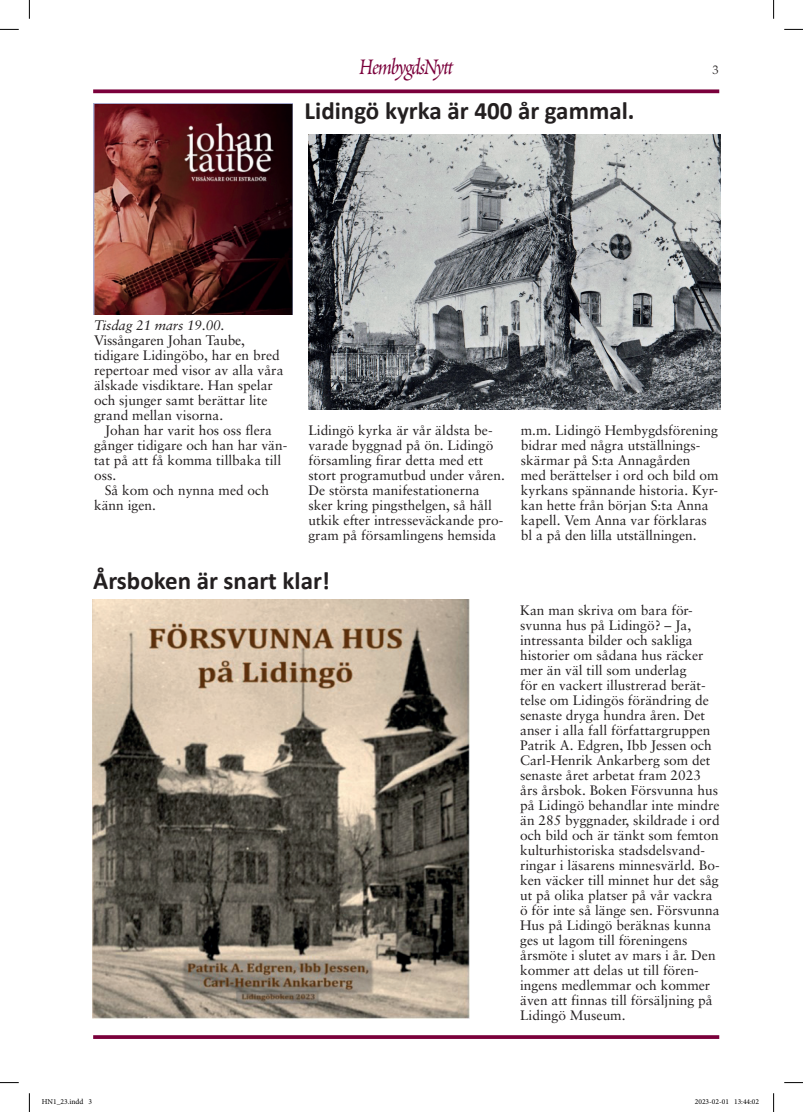
<style>
.page{position:relative;width:803px;height:1112px;background:#fff}
.page>*{position:absolute;margin:0;border:0;box-sizing:border-box;transform-origin:0 0}
.t1{font:700 25px "Calibri";color:#231f20}
.t2{font:24.88px "Poetica Chancery I";letter-spacing:-.04em;color:#7a003b}
.t3{font:13.75px/15px "Sabon";color:#231f20}
.t4{font:italic 13.75px "Sabon";letter-spacing:-.01em;color:#231f20}
.t5{font:300 12.5px "Palatino";color:#231f20}
.t6{font:7.5px "Minion Pro";color:#000}
.s1{font-size:28.62px}
</style>
<div class="page">
<svg style="left:93px;top:89px;width:626px;height:4px;background:#881c50"></svg>
<svg style="left:93px;top:1035px;width:626px;height:3px;background:#821047"></svg>
<img style="left:94px;top:104px;width:198px;height:210px">
<img style="left:93px;top:599px;width:377px;height:419px">
<img style="left:308px;top:134px;width:412px;height:275px">
<svg style="left:0;top:29px;width:19px;height:1px"></svg>
<svg style="left:784px;top:29px;width:19px;height:1px"></svg>
<svg style="left:0;top:1082px;width:19px;height:1px"></svg>
<svg style="left:784px;top:1082px;width:19px;height:1px"></svg>
<svg style="left:29px;top:0;width:1px;height:19px"></svg>
<svg style="left:29px;top:1093px;width:1px;height:18px"></svg>
<svg style="left:773px;top:0;width:1px;height:19px"></svg>
<svg style="left:773px;top:1093px;width:1px;height:18px"></svg>
<h2 class="t2" style="left:359px;top:56px;width:95px"><span class="s1">H</span>embygds<span class="s1">N</span>ytt</h2>
<p class="t5" style="left:712px;top:63px;width:8px">3</p>
<h1 class="t1" style="left:305px;top:93px;width:331px">Lidingö kyrka är 400 år gammal.</h1>
<p class="t4" style="left:94px;top:317px;width:132px">Tisdag 21 mars 19.00.</p>
<p class="t3" style="left:94px;top:332px;width:191px">Vissångaren Johan Taube, tidigare Lidingöbo, har en bred repertoar med visor av alla våra älskade visdiktare. Han spelar och sjunger samt berättar lite grand mellan visorna.</p>
<p class="t3" style="left:94px;top:422px;width:195px;text-indent:11px">Johan har varit hos oss flera gånger tidigare och han har vän&shy;tat på att få komma tillbaka till oss.</p>
<p class="t3" style="left:94px;top:482px;width:176px;text-indent:11px">Så kom och nynna med och känn igen.</p>
<p class="t3" style="left:308px;top:422px;width:198px">Lidingö kyrka är vår äldsta be&shy;varade byggnad på ön. Lidingö församling firar detta med ett stort programutbud under våren.<br>De största manifestationerna sker kring pingsthelgen, så håll utkik efter intresseväckande pro&shy;gram på församlingens hemsida</p>
<p class="t3" style="left:521px;top:422px;width:199px">m.m. Lidingö Hembygdsförening bidrar med några utställnings&shy;skärmar på S:ta Annagården med berättelser i ord och bild om kyrkans spännande historia. Kyr&shy;kan hette från början S:ta Anna kapell. Vem Anna var förklaras bl a på den lilla utställningen.</p>
<h1 class="t1" style="left:93px;top:562px;width:238px">Årsboken är snart klar!</h1>
<p class="t3" style="left:520px;top:602px;width:201px">Kan man skriva om bara för&shy;svunna hus på Lidingö? – Ja, intressanta bilder och sakliga historier om sådana hus räcker mer än väl till som underlag<br>för en vackert illustrerad berät&shy;telse om Lidingös förändring de senaste dryga hundra åren. Det anser i alla fall författargruppen<br>Patrik A. Edgren, Ibb Jessen och<br>Carl-Henrik Ankarberg som det senaste året arbetat fram 2023 års årsbok. Boken Försvunna hus på Lidingö behandlar inte mindre än 285 byggnader, skildrade i ord och bild och är tänkt som femton kulturhistoriska stadsdelsvand&shy;ringar i läsarens minnesvärld. Bo&shy;ken väcker till minnet hur det såg ut på olika platser på vår vackra ö för inte så länge sen. Försvunna<br>Hus på Lidingö beräknas kunna ges ut lagom till föreningens årsmöte i slutet av mars i år. Den kommer att delas ut till fören&shy;ingens medlemmar och kommer även att finnas till försäljning på<br>Lidingö Museum.</p>
<p class="t6" style="left:42px;top:1096px;width:52px">HN1_23.indd 3</p>
<p class="t6" style="left:695px;top:1096px;width:66px">2023-02-01 13:44:02</p>
</div>
